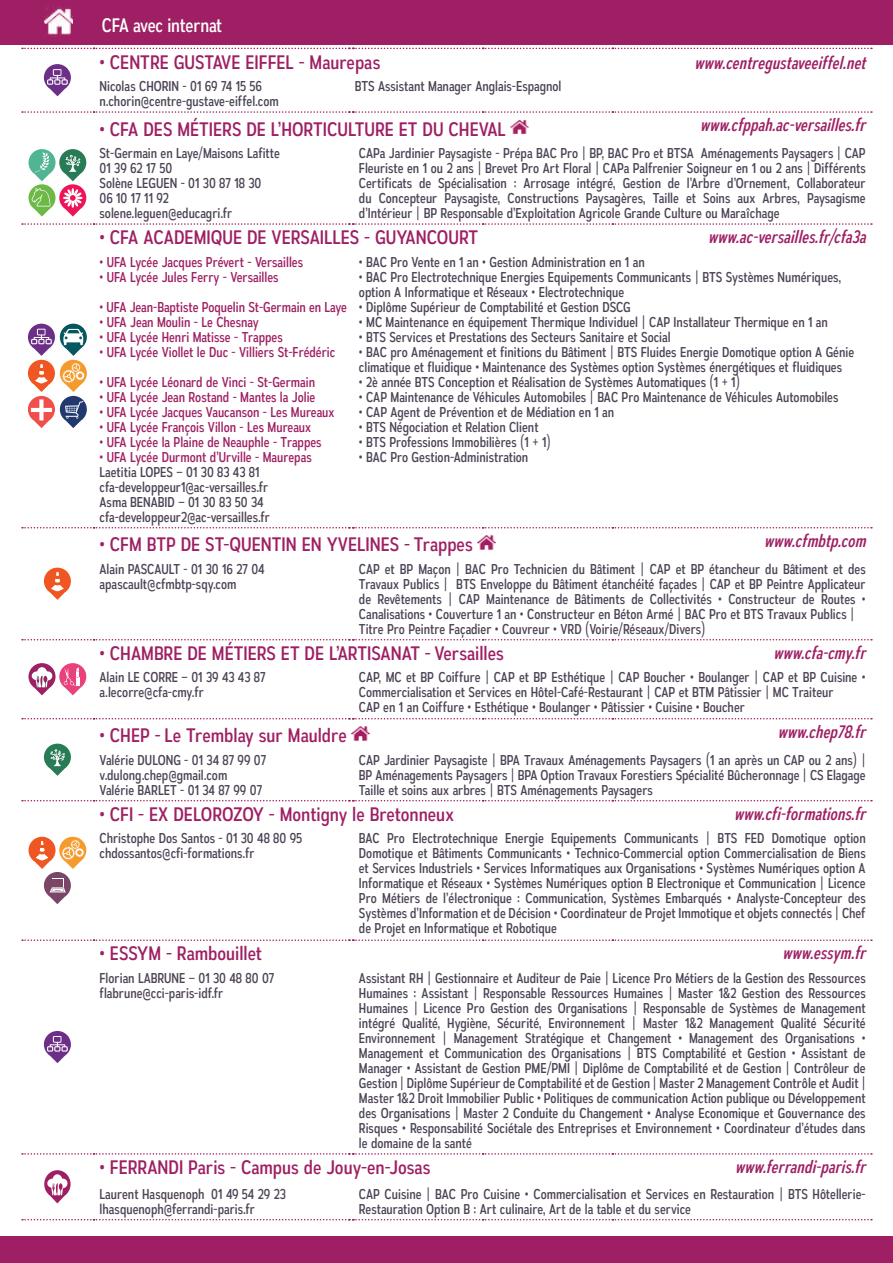
<style>
.page{position:relative;width:893px;height:1263px;background:#fff}
.page>*{position:absolute;margin:0;border:0;box-sizing:border-box;transform-origin:0 0}
.t1{font:19.5px "Autoradiographic Rg";color:#9e1f63}
.t2{font:19.5px "Autoradiographic Rg";letter-spacing:-.01em;color:#fff;scale:.96 1}
.t3{font:italic 18px "Autoradiographic Rg";color:#9e1f63}
.t4{font:14.25px/15px "Autoradiographic Rg";color:#4d4355;scale:.95 1}
.t5{font:14.25px "Autoradiographic Rg";color:#9e1f63;scale:.95 1}
</style>
<div class="page">
<svg style="left:22px;top:48px;width:850px;height:1px"></svg>
<svg style="left:22px;top:111px;width:850px;height:2px"></svg>
<svg style="left:22px;top:223px;width:850px;height:2px"></svg>
<svg style="left:22px;top:527px;width:850px;height:1px"></svg>
<svg style="left:22px;top:639px;width:850px;height:1px"></svg>
<svg style="left:22px;top:718px;width:850px;height:1px"></svg>
<svg style="left:22px;top:800px;width:850px;height:1px"></svg>
<svg style="left:22px;top:939px;width:850px;height:2px"></svg>
<svg style="left:22px;top:1153px;width:850px;height:2px"></svg>
<svg style="left:22px;top:1219px;width:850px;height:1px"></svg>
<svg style="left:44px;top:64px;width:27px;height:32px"></svg>
<img style="left:511px;top:119px;width:17px;height:16px">
<svg style="left:29px;top:149px;width:57px;height:68px"></svg>
<svg style="left:28px;top:324px;width:59px;height:104px"></svg>
<svg style="left:44px;top:568px;width:27px;height:32px"></svg>
<img style="left:478px;top:535px;width:17px;height:16px">
<svg style="left:29px;top:663px;width:57px;height:32px"></svg>
<svg style="left:44px;top:744px;width:27px;height:32px"></svg>
<img style="left:352px;top:726px;width:17px;height:16px">
<svg style="left:29px;top:837px;width:57px;height:67px"></svg>
<svg style="left:44px;top:1031px;width:27px;height:32px"></svg>
<svg style="left:44px;top:1170px;width:27px;height:33px"></svg>
<div style="left:0;top:0;width:893px;height:45px;background:#9e1f63"></div>
<div style="left:0;top:1236px;width:893px;height:27px;background:#9e1f63"></div>
<img style="left:45px;top:6px;width:27px;height:30px">
<h1 class="t2" style="left:102px;top:14px;width:127px">CFA avec internat</h1>
<h1 class="t1" style="left:100px;top:50px;width:282px">• Centre gustave eiffel - Maurepas</h1>
<p class="t3" style="left:695px;top:52px;width:173px">www.centregustaveeiffel.net</p>
<p class="t4" style="left:100px;top:79px;width:190px">Nicolas CHORIN - 01 69 74 15 56 n.chorin@centre-gustave-eiffel.com</p>
<p class="t4" style="left:355px;top:79px;width:219px">BTS Assistant Manager Anglais-Espagnol</p>
<h1 class="t1" style="left:100px;top:117px;width:389px">• CFA des métiers de l’Horticulture et du cheval</h1>
<p class="t3" style="left:700px;top:114px;width:167px">www.cfppah.ac-versailles.fr</p>
<p class="t4" style="left:100px;top:146px;width:191px">St-Germain en Laye/Maisons Lafitte<br>01 39 62 17 50<br>Solène LEGUEN - 01 30 87 18 30<br>06 10 17 11 92 solene.leguen@educagri.fr</p>
<p class="t4" style="left:359px;top:146px;width:535px;text-align:justify">CAPa Jardinier Paysagiste - Prépa BAC Pro | BP, BAC Pro et BTSA Aménagements Paysagers | CAP Fleuriste en 1 ou 2 ans | Brevet Pro Art Floral | CAPa Palfrenier Soigneur en 1 ou 2 ans | Différents Certificats de Spécialisation : Arrosage intégré, Gestion de l’Arbre d’Ornement, Collaborateur du Concepteur Paysagiste, Constructions Paysagères, Taille et Soins aux Arbres, Paysagisme d’Intérieur | BP Responsable d’Exploitation Agricole Grande Culture ou Maraîchage</p>
<h1 class="t1" style="left:100px;top:226px;width:370px">• CFA ACADEMIQUE DE VERSAILLES - GUYANCOURT</h1>
<p class="t3" style="left:708px;top:226px;width:159px">www.ac-versailles.fr/cfa3a</p>
<p class="t5" style="left:100px;top:253px;width:216px">• UFA Lycée Jacques Prévert - Versailles</p>
<p class="t5" style="left:100px;top:268px;width:190px">• UFA Lycée Jules Ferry - Versailles</p>
<p class="t5" style="left:100px;top:298px;width:262px">• UFA Jean-Baptiste Poquelin St-Germain en Laye</p>
<p class="t5" style="left:100px;top:313px;width:169px">• UFA Jean Moulin - Le Chesnay</p>
<p class="t5" style="left:100px;top:328px;width:194px">• UFA Lycée Henri Matisse - Trappes</p>
<p class="t5" style="left:100px;top:343px;width:250px">• UFA Lycée Viollet le Duc - Villiers St-Frédéric</p>
<p class="t5" style="left:100px;top:373px;width:228px">• UFA Lycée Léonard de Vinci - St-Germain</p>
<p class="t5" style="left:100px;top:388px;width:229px">• UFA Lycée Jean Rostand - Mantes la Jolie</p>
<p class="t5" style="left:100px;top:403px;width:249px">• UFA Lycée Jacques Vaucanson - Les Mureaux</p>
<p class="t5" style="left:100px;top:418px;width:224px">• UFA Lycée François Villon - Les Mureaux</p>
<p class="t5" style="left:100px;top:433px;width:235px">• UFA Lycée la Plaine de Neauphle - Trappes</p>
<p class="t5" style="left:100px;top:448px;width:225px">• UFA Lycée Durmont d’Urville - Maurepas</p>
<p class="t4" style="left:100px;top:465px;width:181px">Laetitia LOPES – 01 30 83 43 81 cfa-developpeur1@ac-versailles.fr Asma BENABID – 01 30 83 50 34 cfa-developpeur2@ac-versailles.fr</p>
<p class="t4" style="left:359px;top:255px;width:302px">• BAC Pro Vente en 1 an • Gestion Administration en 1 an</p>
<p class="t4" style="left:359px;top:270px;width:509px">• BAC Pro Electrotechnique Energies Equipements Communicants | BTS Systèmes Numériques, option A Informatique et Réseaux • Electrotechnique</p>
<p class="t4" style="left:359px;top:300px;width:288px">• Diplôme Supérieur de Comptabilité et Gestion DSCG</p>
<p class="t4" style="left:359px;top:315px;width:495px">• MC Maintenance en équipement Thermique Individuel | CAP Installateur Thermique en 1 an</p>
<p class="t4" style="left:359px;top:330px;width:330px">• BTS Services et Prestations des Secteurs Sanitaire et Social</p>
<p class="t4" style="left:359px;top:345px;width:523px">• BAC pro Aménagement et finitions du Bâtiment | BTS Fluides Energie Domotique option A Génie climatique et fluidique • Maintenance des Systèmes option Systèmes énergétiques et fluidiques</p>
<p class="t4" style="left:359px;top:375px;width:403px">• 2è année BTS Conception et Réalisation de Systèmes Automatiques (1 + 1)</p>
<p class="t4" style="left:359px;top:390px;width:506px">• CAP Maintenance de Véhicules Automobiles | BAC Pro Maintenance de Véhicules Automobiles</p>
<p class="t4" style="left:359px;top:405px;width:270px">• CAP Agent de Prévention et de Médiation en 1 an</p>
<p class="t4" style="left:359px;top:420px;width:191px">• BTS Négociation et Relation Client</p>
<p class="t4" style="left:359px;top:435px;width:203px">• BTS Professions Immobilières (1 + 1)</p>
<p class="t4" style="left:359px;top:450px;width:180px">• BAC Pro Gestion-Administration</p>
<h1 class="t1" style="left:100px;top:533px;width:375px">• CFM BTP de st-Quentin en Yveli nes - Trappes</h1>
<p class="t3" style="left:764px;top:530px;width:103px">www.cfmbtp.com</p>
<p class="t4" style="left:100px;top:561px;width:175px">Alain PASCAULT - 01 30 16 27 04 apascault@cfmbtp-sqy.com</p>
<p class="t4" style="left:359px;top:561px;width:535px">CAP et BP Maçon | BAC Pro Technicien du Bâtiment | CAP et BP étancheur du Bâtiment et des Travaux Publics | BTS Enveloppe du Bâtiment étanchéité façades | CAP et BP Peintre Applicateur de Revêtements | CAP Maintenance de Bâtiments de Collectivités • Constructeur de Routes • Canalisations • Couverture 1 an • Constructeur en Béton Armé | BAC Pro et BTS Travaux Publics | Titre Pro Peintre Façadier • Couvreur • VRD (Voirie/Réseaux/Divers)</p>
<h1 class="t1" style="left:100px;top:642px;width:406px">• CHAMBRE de MéTIERS et de l’ARTISANAT - Versailles</h1>
<p class="t3" style="left:773px;top:642px;width:94px">www.cfa-cmy.fr</p>
<p class="t4" style="left:100px;top:670px;width:176px">Alain LE CORRE – 01 39 43 43 87 a.lecorre@cfa-cmy.fr</p>
<p class="t4" style="left:359px;top:670px;width:535px">CAP, MC et BP Coiffure | CAP et BP Esthétique | CAP Boucher • Boulanger | CAP et BP Cuisine •<br>Commercialisation et Services en Hôtel-Café-Restaurant | CAP et BTM Pâtissier | MC Traiteur<br>CAP en 1 an Coiffure • Esthétique • Boulanger • Pâtissier • Cuisine • Boucher</p>
<h1 class="t1" style="left:100px;top:724px;width:249px">• CHEP - Le Tremblay sur Mauldre</h1>
<p class="t3" style="left:778px;top:721px;width:89px">www.chep78.fr</p>
<p class="t4" style="left:100px;top:752px;width:177px">Valérie DULONG - 01 34 87 99 07 v.dulong.chep@gmail.com<br>Valérie BARLET - 01 34 87 99 07</p>
<p class="t4" style="left:359px;top:752px;width:535px;text-align:justify">CAP Jardinier Paysagiste | BPA Travaux Aménagements Paysagers (1 an après un CAP ou 2 ans) | BP Aménagements Paysagers | BPA Option Travaux Forestiers Spécialité Bûcheronnage | CS Elagage Taille et soins aux arbres | BTS Aménagements Paysagers</p>
<h1 class="t1" style="left:100px;top:803px;width:356px">• CFI - Ex Delorozoy - Montigny le Bretonneux</h1>
<p class="t3" style="left:734px;top:803px;width:133px">www.cfi-formations.fr</p>
<p class="t4" style="left:100px;top:831px;width:215px">Christophe Dos Santos - 01 30 48 80 95 chdossantos@cfi-formations.fr</p>
<p class="t4" style="left:359px;top:831px;width:535px;text-align:justify">BAC Pro Electrotechnique Energie Equipements Communicants | BTS FED Domotique option Domotique et Bâtiments Communicants • Technico-Commercial option Commercialisation de Biens et Services Industriels • Services Informatiques aux Organisations • Systèmes Numériques option A Informatique et Réseaux • Systèmes Numériques option B Electronique et Communication | Licence Pro Métiers de l’électronique : Communication, Systèmes Embarqués • Analyste-Concepteur des Systèmes d’Information et de Décision • Coordinateur de Projet Immotique et objets connectés | Chef de Projet en Informatique et Robotique</p>
<h1 class="t1" style="left:100px;top:942px;width:164px">• ESSYM - Rambouillet</h1>
<p class="t3" style="left:782px;top:943px;width:85px">www.essym.fr</p>
<p class="t4" style="left:100px;top:971px;width:186px">Florian LABRUNE – 01 30 48 80 07 flabrune@cci-paris-idf.fr</p>
<p class="t4" style="left:359px;top:971px;width:535px;text-align:justify">Assistant RH | Gestionnaire et Auditeur de Paie | Licence Pro Métiers de la Gestion des Ressources Humaines : Assistant | Responsable Ressources Humaines | Master 1&amp;2 Gestion des Ressources Humaines | Licence Pro Gestion des Organisations | Responsable de Systèmes de Management intégré Qualité, Hygiène, Sécurité, Environnement | Master 1&amp;2 Management Qualité Sécurité Environnement | Management Stratégique et Changement • Management des Organisations • Management et Communication des Organisations | BTS Comptabilité et Gestion • Assistant de Manager • Assistant de Gestion PME/PMI | Diplôme de Comptabilité et de Gestion | Contrôleur de Gestion | Diplôme Supérieur de Comptabilité et de Gestion | Master 2 Management Contrôle et Audit | Master 1&amp;2 Droit Immobilier Public • Politiques de communication Action publique ou Développement des Organisations | Master 2 Conduite du Changement • Analyse Economique et Gouvernance des Risques • Responsabilité Sociétale des Entreprises et Environnement • Coordinateur d’études dans le domaine de la santé</p>
<h1 class="t1" style="left:100px;top:1156px;width:333px">• Ferrandi Paris - Campus de Jouy-en-Josas</h1>
<p class="t3" style="left:735px;top:1156px;width:132px">www.ferrandi-paris.fr</p>
<p class="t4" style="left:100px;top:1186px;width:198px">Laurent Hasquenoph 01 49 54 29 23 lhasquenoph@ferrandi-paris.fr</p>
<p class="t4" style="left:359px;top:1186px;width:535px">CAP Cuisine | BAC Pro Cuisine • Commercialisation et Services en Restauration | BTS Hôtellerie-<br>Restauration Option B : Art culinaire, Art de la table et du service</p>
</div>
